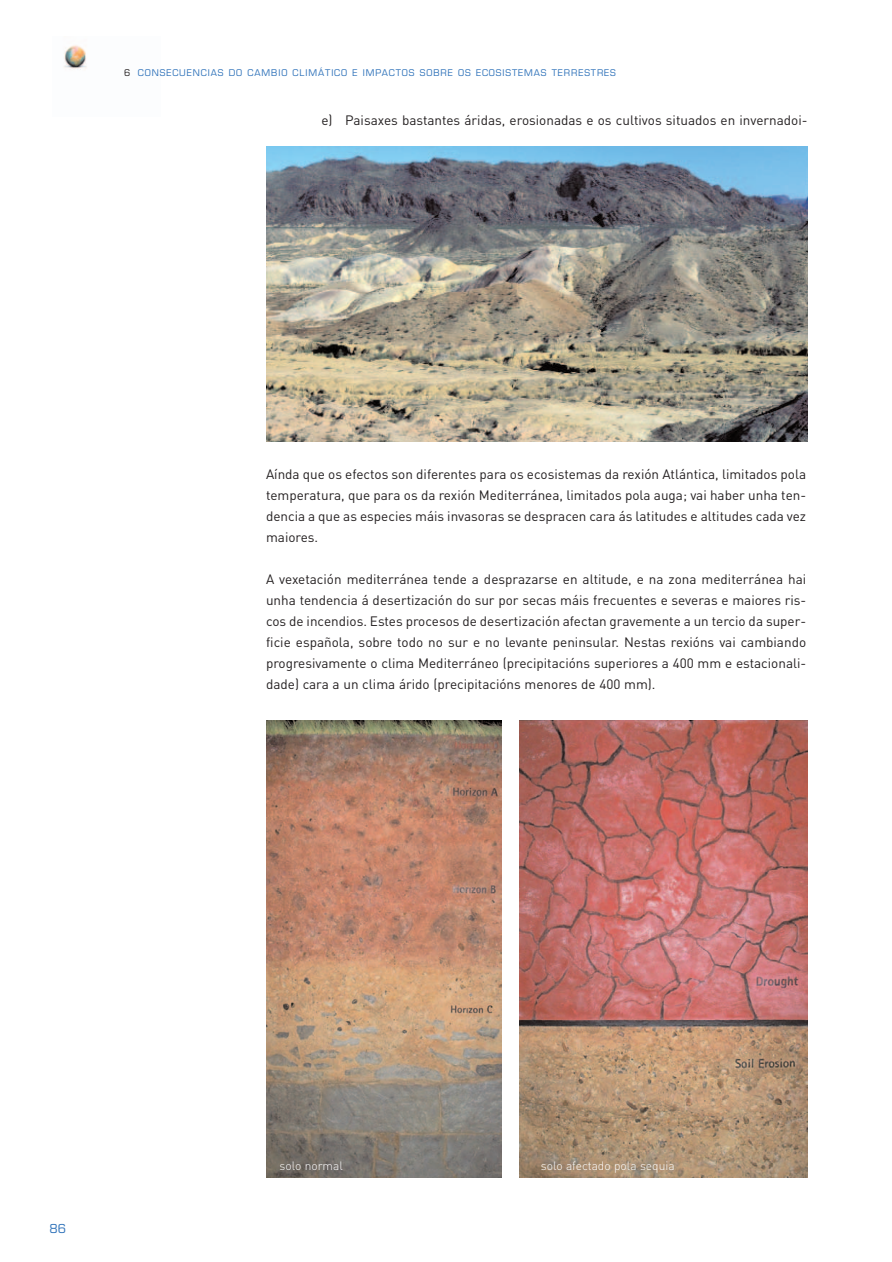
<style>
.page{position:relative;width:892px;height:1262px;background:#fff}
.page>*{position:absolute;margin:0;border:0;box-sizing:border-box;transform-origin:0 0}
.t1{font:13.5px/21px "DIN";color:#231f20;text-align:justify}
.t2{font:300 12px "DIN";color:#fff}
.t3{font:12px "Eurostile";color:#3073ba}
.t4{font:9px "Eurostile";letter-spacing:.105em;color:#3073ba}
.s1{color:#231f20}
</style>
<div class="page">
<img style="left:64px;top:45px;width:744px;height:1133px">
<p class="t4" style="left:124px;top:69px;width:493px"><span class="s1">6</span> CONSECUENCIAS DO CAMBIO CLIMÁTICO E IMPACTOS SOBRE OS ECOSISTEMAS TERRESTRES</p>
<p class="t1" style="left:321px;top:110px;width:488px">e) Paisaxes bastantes áridas, erosionadas e os cultivos situados en invernadoi-</p>
<p class="t1" style="left:266px;top:463px;width:542px">Aínda que os efectos son diferentes para os ecosistemas da rexión Atlántica, limitados pola temperatura, que para os da rexión Mediterránea, limitados pola auga; vai haber unha ten&shy;dencia a que as especies máis invasoras se despracen cara ás latitudes e altitudes cada vez maiores.</p>
<p class="t1" style="left:266px;top:568px;width:542px">A vexetación mediterránea tende a desprazarse en altitude, e na zona mediterránea hai unha tendencia á desertización do sur por secas máis frecuentes e severas e maiores ris&shy;cos de incendios. Estes procesos de desertización afectan gravemente a un tercio da super&shy;ficie española, sobre todo no sur e no levante peninsular. Nestas rexións vai cambiando progresivamente o clima Mediterráneo (precipitacións superiores a 400 mm e estacionali&shy;dade) cara a un clima árido (precipitacións menores de 400 mm).</p>
<p class="t3" style="left:50px;top:1224px;width:18px">86</p>
<p class="t2" style="left:280px;top:1159px;width:65px">solo normal</p>
<p class="t2" style="left:541px;top:1159px;width:135px">solo afectado pola sequia</p>
</div>
